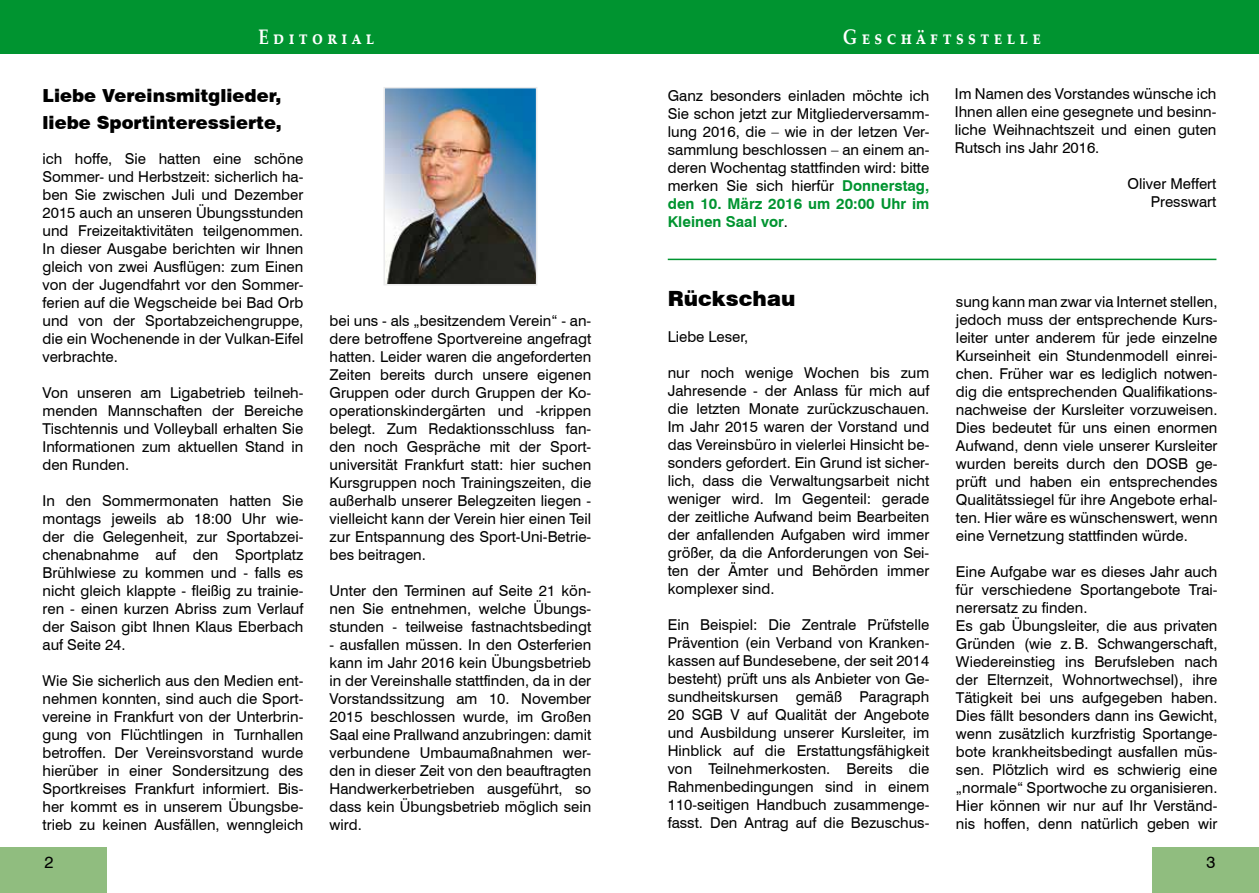
<style>
.page{position:relative;width:1259px;height:893px;background:#fff}
.page>*{position:absolute;margin:0;border:0;box-sizing:border-box;transform-origin:0 0}
.t1{font:700 21px "Palatino Linotype";color:#fff;scale:.82 1}
.t2{font:900 21px "Swiss 721 BT";color:#000}
.t3{font:900 18px/27px "Swiss 721 BT";color:#000}
.t4{font:16.5px "Swiss 721 BT";color:#000}
.t5{font:15px/18px "Swiss 721 BT";color:#000;text-align:justify}
.s1{font-weight:700;color:#009430}
</style>
<div class="page">
<div style="left:0;top:0;width:1259px;height:54px;background:#009430"></div>
<div style="left:0;top:847px;width:106px;height:46px;background:#90bd7f"></div>
<div style="left:1152px;top:847px;width:107px;height:46px;background:#90bd7f"></div>
<img style="left:386px;top:90px;width:148px;height:192px">
<div style="left:383px;top:87px;width:154px;height:198px;border:2px solid #ebebec"></div>
<hr style="left:668px;top:259px;width:548px;height:1px;background:#009430">
<h1 class="t1" style="left:258px;top:22px;width:143px">E d i t o r i a l</h1>
<h1 class="t1" style="left:843px;top:22px;width:243px">G e s c h ä f t s s t e l l e</h1>
<p class="t3" style="left:43px;top:82px;width:241px">Liebe Vereinsmitglieder, liebe Sportinteressierte,</p>
<p class="t5" style="left:43px;top:150px;width:262px">ich hoffe, Sie hatten eine schöne Sommer- und Herbstzeit: sicherlich ha&shy;ben Sie zwischen Juli und Dezember 2015 auch an unseren Übungsstunden und Freizeitaktivitäten teilgenommen.<br>In dieser Ausgabe berichten wir Ihnen gleich von zwei Ausflügen: zum Einen von der Jugendfahrt vor den Sommer&shy;ferien auf die Wegscheide bei Bad Orb und von der Sportabzeichengruppe, die ein Wochenende in der Vulkan-Eifel verbrachte.</p>
<p class="t5" style="left:43px;top:384px;width:262px">Von unseren am Ligabetrieb teilneh&shy;menden Mannschaften der Bereiche Tischtennis und Volleyball erhalten Sie Informationen zum aktuellen Stand in den Runden.</p>
<p class="t5" style="left:43px;top:492px;width:262px">In den Sommermonaten hatten Sie montags jeweils ab 18:00 Uhr wie&shy;der die Gelegenheit, zur Sportabzei&shy;chenabnahme auf den Sportplatz Brühlwiese zu kommen und - falls es nicht gleich klappte - fleißig zu trainie&shy;ren - einen kurzen Abriss zum Verlauf der Saison gibt Ihnen Klaus Eberbach auf Seite 24.</p>
<p class="t5" style="left:43px;top:672px;width:262px">Wie Sie sicherlich aus den Medien ent&shy;nehmen konnten, sind auch die Sport&shy;vereine in Frankfurt von der Unterbrin&shy;gung von Flüchtlingen in Turnhallen betroffen. Der Vereinsvorstand wurde hierüber in einer Sondersitzung des Sportkreises Frankfurt informiert. Bis&shy;her kommt es in unserem Übungsbe&shy;trieb zu keinen Ausfällen, wenngleich</p>
<p class="t5" style="left:330px;top:312px;width:263px">bei uns - als „besitzendem Verein“ - an&shy;dere betroffene Sportvereine angefragt hatten. Leider waren die angeforderten Zeiten bereits durch unsere eigenen Gruppen oder durch Gruppen der Ko&shy;operationskindergärten und -krippen belegt. Zum Redaktionsschluss fan&shy;den noch Gespräche mit der Sport&shy;universität Frankfurt statt: hier suchen Kursgruppen noch Trainingszeiten, die außerhalb unserer Belegzeiten liegen - vielleicht kann der Verein hier einen Teil zur Entspannung des Sport-Uni-Betrie&shy;bes beitragen.</p>
<p class="t5" style="left:330px;top:582px;width:263px">Unter den Terminen auf Seite 21 kön&shy;nen Sie entnehmen, welche Übungs&shy;stunden - teilweise fastnachtsbedingt</p>
<p class="t5" style="left:330px;top:636px;width:263px">- ausfallen müssen. In den Osterferien kann im Jahr 2016 kein Übungsbetrieb in der Vereinshalle stattfinden, da in der Vorstandssitzung am 10. November 2015 beschlossen wurde, im Großen Saal eine Prallwand anzubringen: damit verbundene Umbaumaßnahmen wer&shy;den in dieser Zeit von den beauftragten Handwerkerbetrieben ausgeführt, so dass kein Übungsbetrieb möglich sein wird.</p>
<p class="t5" style="left:668px;top:86px;width:263px">Ganz besonders einladen möchte ich Sie schon jetzt zur Mitgliederversamm&shy;lung 2016, die – wie in der letzen Ver&shy;sammlung beschlossen – an einem an&shy;deren Wochentag stattfinden wird: bitte merken Sie sich hierfür <span class="s1">Donnerstag, den 10. März 2016 um 20:00 Uhr im Kleinen Saal vor</span>.</p>
<p class="t5" style="left:955px;top:85px;width:263px">Im Namen des Vorstandes wünsche ich Ihnen allen eine gesegnete und besinn&shy;liche Weihnachtszeit und einen guten Rutsch ins Jahr 2016.</p>
<p class="t5" style="left:1127px;top:175px;width:90px;text-align:right">Oliver Meffert<br>Presswart</p>
<h1 class="t2" style="left:668px;top:286px;width:129px">Rückschau</h1>
<p class="t5" style="left:668px;top:328px;width:82px">Liebe Leser,</p>
<p class="t5" style="left:668px;top:364px;width:263px">nur noch wenige Wochen bis zum Jahresende - der Anlass für mich auf die letzten Monate zurückzuschauen.<br>Im Jahr 2015 waren der Vorstand und das Vereinsbüro in vielerlei Hinsicht be&shy;sonders gefordert. Ein Grund ist sicher&shy;lich, dass die Verwaltungsarbeit nicht weniger wird. Im Gegenteil: gerade der zeitliche Aufwand beim Bearbeiten der anfallenden Aufgaben wird immer größer, da die Anforderungen von Sei&shy;ten der Ämter und Behörden immer komplexer sind.</p>
<p class="t5" style="left:668px;top:616px;width:263px">Ein Beispiel: Die Zentrale Prüfstelle Prävention (ein Verband von Kranken&shy;kassen auf Bundesebene, der seit 2014 besteht) prüft uns als Anbieter von Ge&shy;sundheitskursen gemäß Paragraph 20 SGB V auf Qualität der Angebote und Ausbildung unserer Kursleiter, im Hinblick auf die Erstattungsfähigkeit von Teilnehmerkosten. Bereits die Rahmenbedingungen sind in einem 110-seitigen Handbuch zusammenge&shy;fasst. Den Antrag auf die Bezuschus-</p>
<p class="t5" style="left:956px;top:293px;width:263px">sung kann man zwar via Internet stellen, jedoch muss der entsprechende Kurs&shy;leiter unter anderem für jede einzelne Kurseinheit ein Stundenmodell einrei&shy;chen. Früher war es lediglich notwen&shy;dig die entsprechenden Qualifikations&shy;nachweise der Kursleiter vorzuweisen.<br>Dies bedeutet für uns einen enormen Aufwand, denn viele unserer Kursleiter wurden bereits durch den DOSB ge&shy;prüft und haben ein entsprechendes Qualitätssiegel für ihre Angebote erhal&shy;ten. Hier wäre es wünschenswert, wenn eine Vernetzung stattfinden würde.</p>
<p class="t5" style="left:956px;top:563px;width:263px;text-align:left">Eine Aufgabe war es dieses Jahr auch für verschiedene Sportangebote Trai&shy;nerersatz zu finden.<br>Es gab Übungsleiter, die aus privaten Gründen (wie z. B. Schwangerschaft, Wiedereinstieg ins Berufsleben nach der Elternzeit, Wohnortwechsel), ihre Tätigkeit bei uns aufgegeben haben.<br>Dies fällt besonders dann ins Gewicht, wenn zusätzlich kurzfristig Sportange&shy;bote krankheitsbedingt ausfallen müs&shy;sen. Plötzlich wird es schwierig eine „normale“ Sportwoche zu organisieren.<br>Hier können wir nur auf Ihr Verständ&shy;nis hoffen, denn natürlich geben wir</p>
<p class="t4" style="left:45px;top:852px;width:11px">2</p>
<p class="t4" style="left:1206px;top:852px;width:11px">3</p>
</div>
